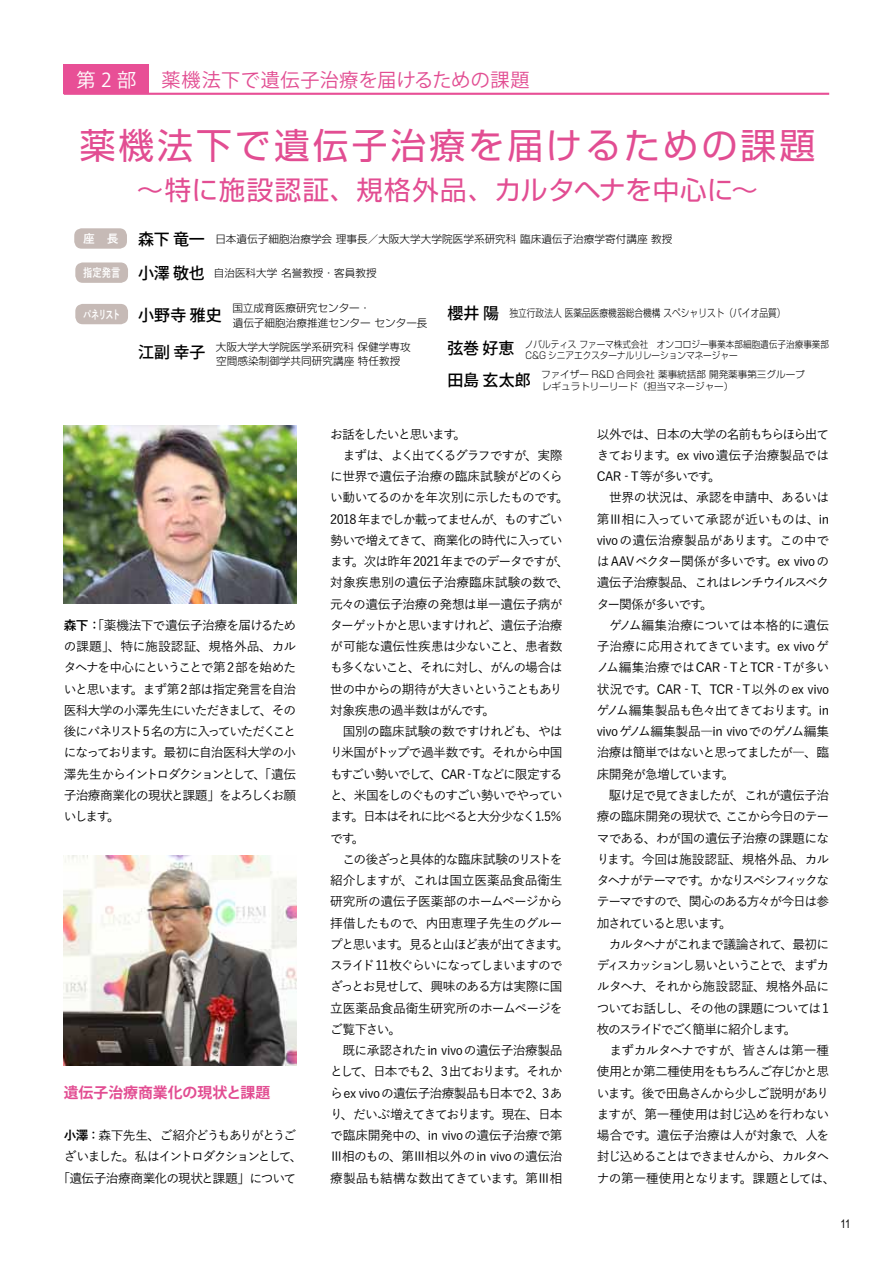
<style>
.page{position:relative;width:893px;height:1263px;background:#fff}
.page>*{position:absolute;margin:0;border:0;box-sizing:border-box;transform-origin:0 0}
.大タイトル{font:35.7px "Shin Go Pro";letter-spacing:.09em;color:#e24d92}
.大タイトル-2{font:26.55px "Shin Go Pro";letter-spacing:.03em;color:#e24d92}
.左_注{font:19.2px "Koz Go Pro";letter-spacing:.02em;color:#e24d92}
.左_注-2{font:19.2px "Koz Go Pro";color:#fff}
.記事サマリー{font:500 15.9px "Koz Go Pro";color:#000}
.中タイトル{font:700 14.85px "Koz Go Pro";letter-spacing:-.005em;color:#e24d92}
.本文-行頭インデントなし{font:500 12.75px/21.3px "Yu Gothic";letter-spacing:-.075em;color:#000;text-align:justify}
.本文-行頭インデントなし-2{font:500 12.75px/21.3px "Yu Gothic";letter-spacing:-.105em;color:#000;text-align:center}
.記事サマリー-2{font:700 11.85px "Yu Gothic";letter-spacing:-.005em;color:#fff;scale:.69 1}
.記事サマリー-3{font:700 11.85px "Yu Gothic";letter-spacing:-.005em;color:#fff;scale:.79 1}
.記事サマリー-4{font:700 11.85px "Yu Gothic";letter-spacing:-.005em;color:#fff}
.t1{font:11.7px "Arial Narrow";color:#000}
.記事サマリー-5{font:300 10.65px "Shin Go Pro";color:#000}
.記事サマリー-6{font:300 10.65px "Shin Go Pro";color:#000;scale:.82 1}
.記事サマリー-7{font:300 9.6px "Shin Go Pro";color:#000;scale:.9 1}
.記事サマリー-8{font:300 9.6px "Shin Go Pro";color:#000}
.s1{font-family:"Koz Go Pro";font-weight:500;font-size:15.9px}
.s2{font-weight:700}
</style>
<div class="page">
<hr style="left:64px;top:93px;width:765px;height:2px;background:#e84f96">
<div style="left:64px;top:64px;width:85px;height:30px;background:#e84f96"></div>
<img style="left:64px;top:856px;width:232px;height:209px">
<img style="left:64px;top:425px;width:232px;height:179px">
<div style="left:74px;top:228px;width:53px;height:21px;background:#c6bab6;border-radius:8px"></div>
<div style="left:75px;top:262px;width:53px;height:21px;background:#c6bab6;border-radius:8px"></div>
<div style="left:75px;top:304px;width:53px;height:20px;background:#c6bab6;border-radius:8px"></div>
<p class="左_注-2" style="left:77px;top:68px;width:61px">第2部</p>
<p class="左_注" style="left:161px;top:68px;width:370px">薬機法下で遺伝子治療を届けるための課題</p>
<p class="大タイトル" style="left:80px;top:116px;width:737px">薬機法下で遺伝子治療を届けるための課題</p>
<p class="大タイトル-2" style="left:137px;top:168px;width:623px">～特に施設認証、規格外品、カルタヘナを中心に～</p>
<p class="記事サマリー-4" style="left:83px;top:232px;width:37px">座　長</p>
<p class="記事サマリー-3" style="left:83px;top:266px;width:49px">指定発言</p>
<p class="記事サマリー-2" style="left:83px;top:308px;width:56px">パネリスト</p>
<p class="記事サマリー-5" style="left:138px;top:231px;width:536px"><span class="s1">森下 竜一</span> 日本遺伝子細胞治療学会 理事長／大阪大学大学院医学系研究科 臨床遺伝子治療学寄付講座 教授</p>
<p class="記事サマリー-5" style="left:138px;top:265px;width:240px"><span class="s1">小澤 敬也</span> 自治医科大学 名誉教授・客員教授</p>
<p class="記事サマリー-5" style="left:138px;top:300px;width:234px"><span class="s1">小野寺 雅史</span> 国立成育医療研究センター・</p>
<p class="記事サマリー-6" style="left:448px;top:304px;width:414px"><span class="s1">櫻井 陽</span> 独立行政法人 医薬品医療機器総合機構 スペシャリスト（バイオ品質）</p>
<p class="記事サマリー" style="left:448px;top:338px;width:68px">弦巻 好恵</p>
<p class="記事サマリー-7" style="left:525px;top:336px;width:340px">ノバルティス ファーマ株式会社　オンコロジー事業本部細胞遺伝子治療事業部</p>
<p class="記事サマリー-5" style="left:233px;top:314px;width:196px">遺伝子細胞治療推進センター センター長</p>
<p class="記事サマリー-5" style="left:138px;top:338px;width:274px"><span class="s1">江副 幸子</span> 大阪大学大学院医学系研究科 保健学専攻</p>
<p class="記事サマリー-5" style="left:216px;top:353px;width:186px">空間感染制御学共同研究講座 特任教授</p>
<p class="記事サマリー-7" style="left:526px;top:347px;width:237px">C&amp;G シニアエクスターナルリレーションマネージャー</p>
<p class="記事サマリー" style="left:448px;top:370px;width:85px">田島 玄太郎</p>
<p class="記事サマリー-8" style="left:541px;top:367px;width:265px">ファイザー R&amp;D 合同会社 薬事統括部 開発薬事第三グループ</p>
<p class="記事サマリー-8" style="left:542px;top:379px;width:193px">レギュラトリーリード（担当マネージャー）</p>
<p class="本文-行頭インデントなし" style="left:64px;top:613px;width:234px"><span class="s2">森下</span>：「薬機法下で遺伝子治療を届けるための課題」、特に施設認証、規格外品、カルタヘナを中心にということで第 2 部を始めたいと思います。まず第2 部は指定発言を自治医科大学の小澤先生にいただきまして、その後にパネリスト5 名の方に入っていただくことになっております。最初に自治医科大学の小澤先生からイントロダクションとして、「遺伝子治療商業化の現状と課題」をよろしくお願いします。</p>
<p class="中タイトル" style="left:64px;top:1083px;width:208px">遺伝子治療商業化の現状と課題</p>
<p class="本文-行頭インデントなし-2" style="left:57px;top:1123px;width:247px"><span class="s2">小澤</span>：森下先生、ご紹介どうもありがとうございました。私はイントロダクションとして、「遺伝子治療商業化の現状と課題」について</p>
<p class="本文-行頭インデントなし-2" style="left:330px;top:421px;width:138px">お話をしたいと思います。</p>
<p class="本文-行頭インデントなし" style="left:330px;top:443px;width:240px;text-align:left">　まずは、よく出てくるグラフですが、実際に世界で遺伝子治療の臨床試験がどのくらい動いてるのかを年次別に示したものです。<br>2018 年までしか載ってませんが、ものすごい勢いで増えてきて、商業化の時代に入っています。次は昨年2021年までのデータですが、対象疾患別の遺伝子治療臨床試験の数で、元々の遺伝子治療の発想は単一遺伝子病がターゲットかと思いますけれど、遺伝子治療が可能な遺伝性疾患は少ないこと、患者数も多くないこと、それに対し、がんの場合は世の中からの期待が大きいということもあり対象疾患の過半数はがんです。</p>
<p class="本文-行頭インデントなし" style="left:330px;top:719px;width:234px">　国別の臨床試験の数ですけれども、やはり米国がトップで過半数です。それから中国もすごい勢いでして、CAR‐Tなどに限定すると、米国をしのぐものすごい勢いでやっています。日本はそれに比べると大分少なく1.5％です。</p>
<p class="本文-行頭インデントなし" style="left:330px;top:847px;width:240px;text-align:left">　この後ざっと具体的な臨床試験のリストを紹介しますが、これは国立医薬品食品衛生研究所の遺伝子医薬部のホームページから拝借したもので、内田恵理子先生のグループと思います。見ると山ほど表が出てきます。スライド 11枚ぐらいになってしまいますのでざっとお見せして、興味のある方は実際に国立医薬品食品衛生研究所のホームページをご覧下さい。</p>
<p class="本文-行頭インデントなし" style="left:330px;top:1038px;width:234px">　既に承認されたin vivoの遺伝子治療製品として、日本でも2、3出ております。それからex vivoの遺伝子治療製品も日本で2、3あり、だいぶ増えてきております。現在、日本で臨床開発中の、in vivoの遺伝子治療で第Ⅲ相のもの、第Ⅲ相以外のin vivoの遺伝治療製品も結構な数出てきています。第Ⅲ相</p>
<p class="本文-行頭インデントなし" style="left:597px;top:421px;width:234px">以外では、日本の大学の名前もちらほら出てきております。ex vivo遺伝子治療製品ではCAR‐T 等が多いです。</p>
<p class="本文-行頭インデントなし" style="left:597px;top:485px;width:234px">　世界の状況は、承認を申請中、あるいは第Ⅲ相に入っていて承認が近いものは、in vivoの遺伝治療製品があります。この中ではAAVベクター関係が多いです。ex vivoの遺伝子治療製品、これはレンチウイルスベクター関係が多いです。</p>
<p class="本文-行頭インデントなし" style="left:597px;top:613px;width:234px">　ゲノム編集治療については本格的に遺伝子治療に応用されてきています。ex vivo ゲノム編集治療ではCAR‐TとTCR‐Tが多い状況です。CAR‐T、TCR‐T以外のex vivoゲノム編集製品も色々出てきております。in vivoゲノム編集製品―in vivoでのゲノム編集治療は簡単ではないと思ってましたが―、臨床開発が急増しています。</p>
<p class="本文-行頭インデントなし" style="left:597px;top:783px;width:234px">　駆け足で見てきましたが、これが遺伝子治療の臨床開発の現状で、ここから今日のテーマである、わが国の遺伝子治療の課題になります。今回は施設認証、規格外品、カルタヘナがテーマです。かなりスペシフィックなテーマですので、関心のある方々が今日は参加されていると思います。</p>
<p class="本文-行頭インデントなし" style="left:597px;top:932px;width:234px">　カルタヘナがこれまで議論されて、最初にディスカッションし易いということで、まずカルタヘナ、それから施設認証、規格外品についてお話しし、その他の課題については1枚のスライドでごく簡単に紹介します。</p>
<p class="本文-行頭インデントなし" style="left:597px;top:1038px;width:240px;text-align:left">　まずカルタヘナですが、皆さんは第一種使用とか第二種使用をもちろんご存じかと思います。後で田島さんから少しご説明がありますが、第一種使用は封じ込めを行わない場合です。遺伝子治療は人が対象で、人を封じ込めることはできませんから、カルタヘナの第一種使用となります。課題としては、</p>
<p class="t1" style="left:840px;top:1216px;width:11px">11</p>
</div>
